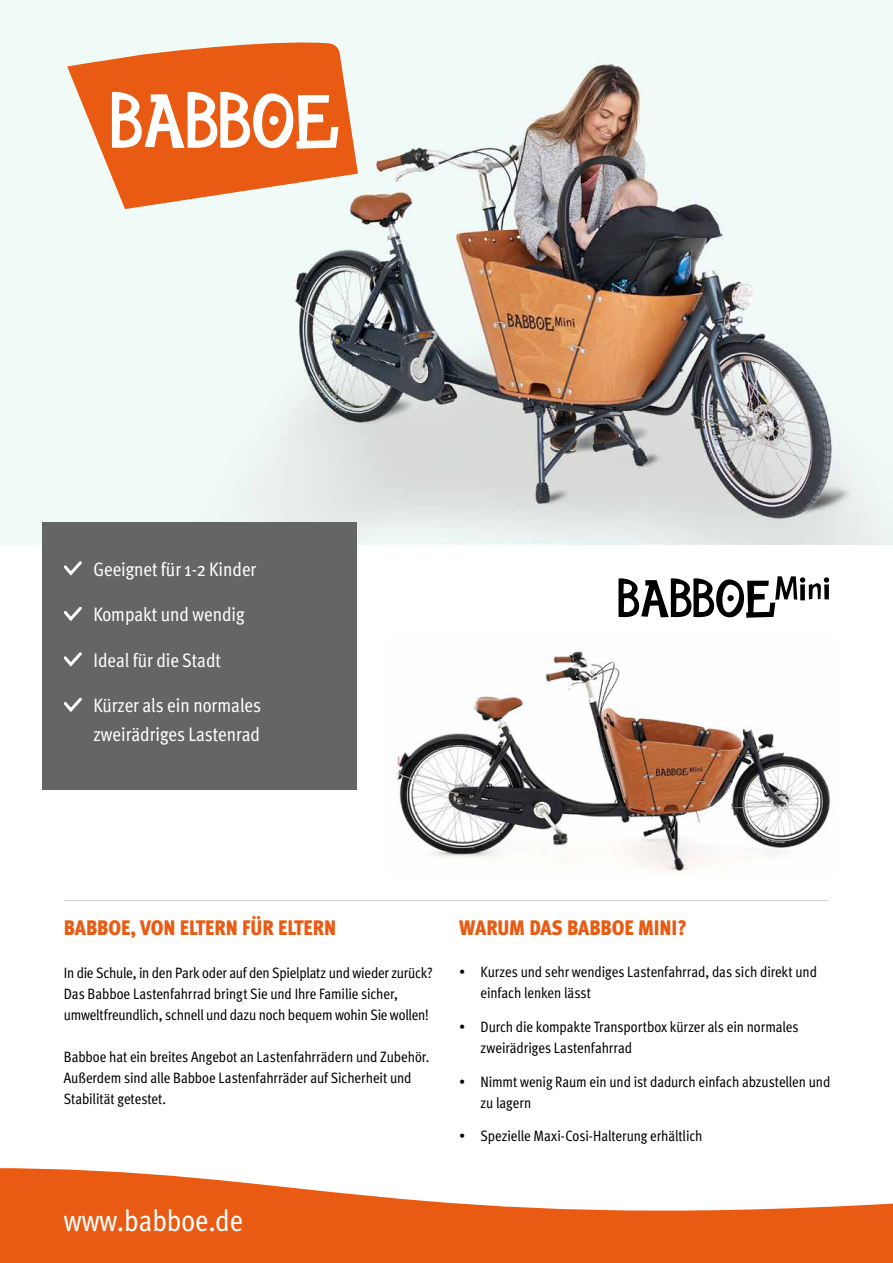
<style>
.page{position:relative;width:893px;height:1263px;background:#fff}
.page>*{position:absolute;margin:0;border:0;box-sizing:border-box;transform-origin:0 0}
.t1{font:30px "Meta Cond";color:#fff}
.t2{font:900 21px "Meta Cond";color:#e95b13}
.t3{font:19.5px/28.5px "Meta Cond";color:#fff}
.t4{font:15px/21px "Meta Cond";letter-spacing:-.01em;color:#000}
</style>
<div class="page">
<img style="left:0;top:0;width:893px;height:544px">
<img style="left:396px;top:651px;width:434px;height:221px">
<svg style="left:618px;top:576px;width:211px;height:42px"></svg>
<svg style="left:0;top:1168px;width:893px;height:95px;fill:#e95b13"></svg>
<div style="left:43px;top:523px;width:314px;height:267px;background:#646567"></div>
<svg style="left:63px;top:561px;width:19px;height:15px"></svg>
<svg style="left:63px;top:606px;width:19px;height:15px"></svg>
<svg style="left:63px;top:652px;width:19px;height:15px"></svg>
<svg style="left:63px;top:697px;width:19px;height:15px"></svg>
<svg style="left:67px;top:43px;width:291px;height:166px;fill:#e95b13"></svg>
<svg style="left:112px;top:92px;width:227px;height:57px"></svg>
<hr style="left:64px;top:900px;width:765px;height:1px;background:#d0d1d2">
<h3 class="t3" style="left:94px;top:554px;width:164px">Geeignet für 1-2 Kinder</h3>
<h3 class="t3" style="left:94px;top:600px;width:153px">Kompakt und wendig</h3>
<h3 class="t3" style="left:94px;top:645px;width:129px">Ideal für die Stadt</h3>
<h3 class="t3" style="left:94px;top:691px;width:169px">Kürzer als ein normales zweirädriges Lastenrad</h3>
<h2 class="t2" style="left:64px;top:915px;width:274px">BABBOE, VON ELTERN FÜR ELTERN</h2>
<p class="t4" style="left:64px;top:962px;width:371px">In die Schule, in den Park oder auf den Spielplatz und wieder zurück?<br>Das Babboe Lastenfahrrad bringt Sie und Ihre Familie sicher, umweltfreundlich, schnell und dazu noch bequem wohin Sie wollen!</p>
<p class="t4" style="left:64px;top:1046px;width:367px">Babboe hat ein breites Angebot an Lastenfahrrädern und Zubehör.<br>Außerdem sind alle Babboe Lastenfahrräder auf Sicherheit und<br>Stabilität getestet.</p>
<h1 class="t1" style="left:64px;top:1204px;width:181px">www.babboe.de</h1>
<h2 class="t2" style="left:459px;top:915px;width:229px">WARUM DAS BABBOE MINI?</h2>
<p class="t4" style="left:480px;top:961px;width:338px;text-indent:-21px">• Kurzes und sehr wendiges Lastenfahrrad, das sich direkt und einfach lenken lässt</p>
<p class="t4" style="left:480px;top:1016px;width:320px;text-indent:-21px">• Durch die kompakte Transportbox kürzer als ein normales zweirädriges Lastenfahrrad</p>
<p class="t4" style="left:480px;top:1071px;width:351px;text-indent:-21px">• Nimmt wenig Raum ein und ist dadurch einfach abzustellen und zu lagern</p>
<p class="t4" style="left:459px;top:1125px;width:245px">• Spezielle Maxi-Cosi-Halterung erhältlich</p>
</div>
